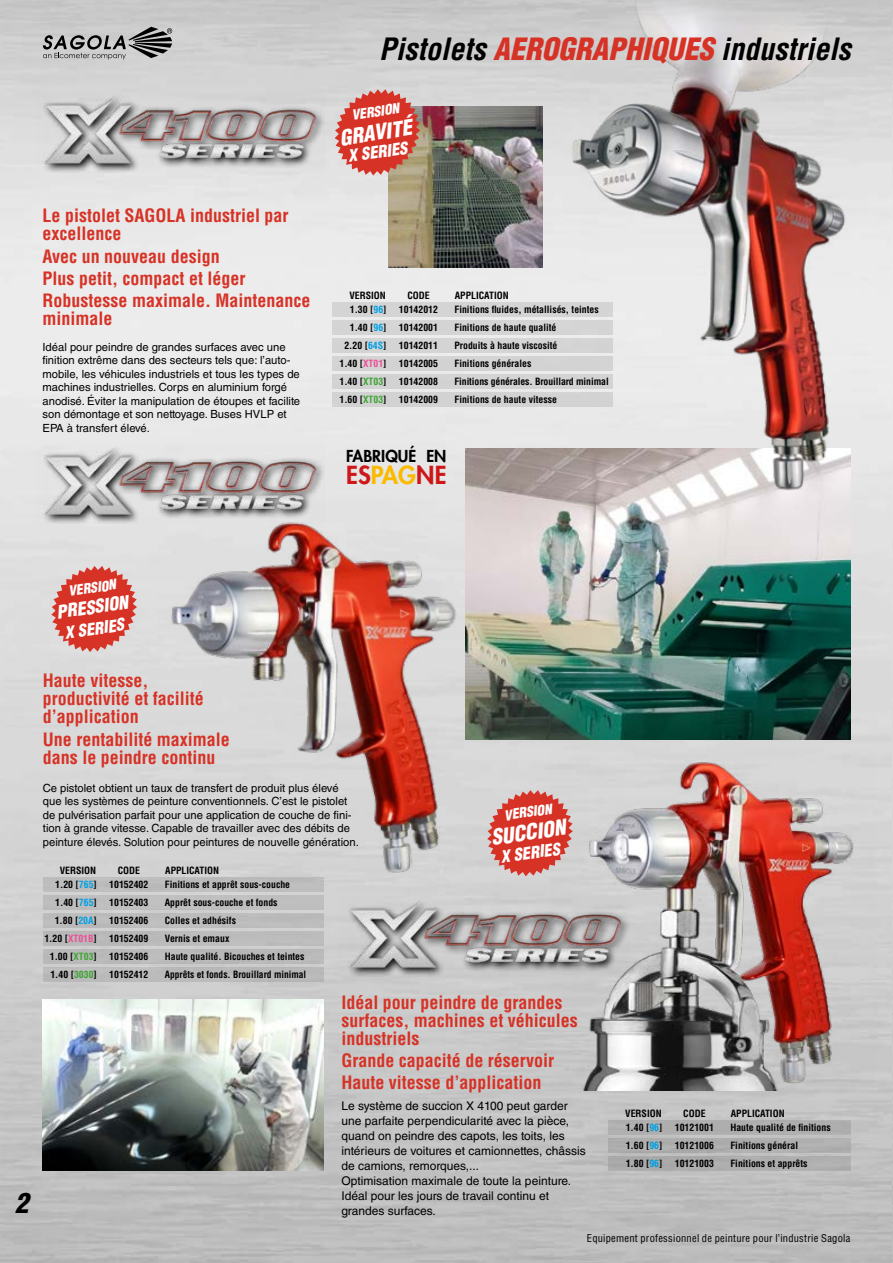
<style>
.page{position:relative;width:893px;height:1263px;background:#fff}
.page>*{position:absolute;margin:0;border:0;box-sizing:border-box;transform-origin:0 0}
.t1{font:italic 700 condensed 30px "Helvetica LT Std";color:#000}
.t2{font:italic 900 condensed 27px "Helvetica LT Std";color:#000}
.t3{font:800 24.15px "Futura";letter-spacing:.005em;color:#cd1719}
.t4{font:italic 900 condensed 21px "Helvetica LT Std";color:#fff}
.t5{font:700 condensed 18px/18px "Helvetica LT Std";color:#d73226}
.t6{font:italic 900 condensed 18px "Helvetica LT Std";color:#fff}
.t7{font:italic 900 condensed 16.35px "Helvetica LT Std";color:#fff}
.t8{font:800 16.05px "Futura";color:#000}
.t9{font:italic 900 condensed 13.65px "Helvetica LT Std";color:#fff}
.t10{font:12px/15px "Helvetica LT Std";color:#000}
.t11{font:11.25px/13.5px "Helvetica LT Std";color:#000}
.t12{font:condensed 10.5px "Helvetica LT Std";letter-spacing:.02em;color:#000}
.t13{font:700 condensed 9.75px "Helvetica LT Std";color:#000}
.s1{font-weight:900;color:#d73226}
.s2{color:#009fe3}
.s3{color:#3fa535}
.s4{color:#ea4f96}
.s5{color:#faba00}
</style>
<div class="page">
<img style="left:0;top:0;width:893px;height:1263px">
<svg style="left:51px;top:566px;width:86px;height:86px;background:#d9645c"></svg>
<svg style="left:487px;top:790px;width:64px;height:86px;background:#d6574e"></svg>
<div style="left:43px;top:877px;width:281px;height:15px;background:#bdbdbd"></div>
<div style="left:43px;top:913px;width:281px;height:15px;background:#bdbdbd"></div>
<div style="left:43px;top:949px;width:281px;height:15px;background:#b9b9b9"></div>
<div style="left:43px;top:895px;width:281px;height:15px;background:#bfbfbf"></div>
<div style="left:43px;top:931px;width:281px;height:15px;background:#bbb"></div>
<div style="left:43px;top:967px;width:281px;height:15px;background:#bababa"></div>
<div style="left:333px;top:302px;width:280px;height:15px;background:#d4d4d4"></div>
<div style="left:333px;top:338px;width:280px;height:15px;background:#d4d4d4"></div>
<div style="left:333px;top:374px;width:280px;height:15px;background:#d3d3d3"></div>
<div style="left:333px;top:320px;width:280px;height:15px;background:#d4d4d4"></div>
<div style="left:333px;top:356px;width:280px;height:15px;background:#d3d3d3"></div>
<div style="left:333px;top:392px;width:280px;height:15px;background:#d2d2d2"></div>
<img style="left:466px;top:449px;width:385px;height:290px">
<img style="left:43px;top:999px;width:281px;height:171px">
<div style="left:608px;top:1120px;width:243px;height:15px;background:#aeaeae"></div>
<div style="left:608px;top:1156px;width:243px;height:15px;background:#adadad"></div>
<div style="left:608px;top:1138px;width:243px;height:15px;background:#aeaeae"></div>
<img style="left:388px;top:106px;width:155px;height:162px">
<svg style="left:335px;top:89px;width:85px;height:86px;background:#d35d52"></svg>
<svg style="left:43px;top:27px;width:129px;height:33px;background:#979797"></svg>
<img style="left:548px;top:0;width:320px;height:496px">
<img style="left:35px;top:91px;width:289px;height:81px">
<img style="left:35px;top:443px;width:289px;height:80px">
<img style="left:340px;top:896px;width:211px;height:80px">
<img style="left:154px;top:513px;width:320px;height:365px">
<img style="left:551px;top:750px;width:324px;height:340px">
<h3 class="t5" style="left:43px;top:207px;width:248px">Le pistolet SAGOLA industriel par excellence</h3>
<h3 class="t5" style="left:43px;top:245px;width:269px;line-height:22.2px">Avec un nouveau design<br>Plus petit, compact et léger<br>Robustesse maximale. Maintenance</h3>
<h3 class="t5" style="left:43px;top:309px;width:72px">minimale</h3>
<p class="t11" style="left:43px;top:340px;width:259px">Idéal pour peindre de grandes surfaces avec une finition extrême dans des secteurs tels que: l’auto&shy;mobile, les véhicules industriels et tous les types de machines industrielles. Corps en aluminium forgé anodisé. Éviter la manipulation de étoupes et facilite son démontage et son nettoyage. Buses HVLP et EPA à transfert élevé.</p>
<h1 class="t1" style="left:379px;top:30px;width:473px">Pistolets <span class="s1">AEROGRAPHIQUES</span> industriels</h1>
<h3 class="t9" style="left:350px;top:106px;width:49px;rotate:-8deg">VERSION</h3>
<h3 class="t4" style="left:338px;top:124px;width:74px;rotate:-8deg">GRAVITÉ</h3>
<h3 class="t7" style="left:346px;top:146px;width:61px;rotate:-8deg">X SERIES</h3>
<p class="t13" style="left:349px;top:289px;width:38px">VERSION</p>
<p class="t13" style="left:407px;top:289px;width:24px">CODE</p>
<p class="t13" style="left:455px;top:289px;width:55px">APPLICATION</p>
<p class="t13" style="left:350px;top:303px;width:38px">1.30 [<span class="s2">96</span>]</p>
<p class="t13" style="left:344px;top:339px;width:44px">2.20 [<span class="s2">64S</span>]</p>
<p class="t13" style="left:339px;top:375px;width:49px">1.40 [<span class="s3">XT03</span>]</p>
<p class="t13" style="left:350px;top:321px;width:38px">1.40 [<span class="s2">96</span>]</p>
<p class="t13" style="left:339px;top:357px;width:49px">1.40 [<span class="s4">XT01</span>]</p>
<p class="t13" style="left:339px;top:393px;width:49px">1.60 [<span class="s3">XT03</span>]</p>
<p class="t13" style="left:399px;top:303px;width:41px">10142012</p>
<p class="t13" style="left:399px;top:339px;width:41px">10142011</p>
<p class="t13" style="left:399px;top:375px;width:41px">10142008</p>
<p class="t13" style="left:399px;top:321px;width:41px">10142001</p>
<p class="t13" style="left:399px;top:357px;width:41px">10142005</p>
<p class="t13" style="left:399px;top:393px;width:41px">10142009</p>
<p class="t13" style="left:454px;top:303px;width:146px">Finitions fluides, métallisés, teintes</p>
<p class="t13" style="left:454px;top:339px;width:105px">Produits à haute viscosité</p>
<p class="t13" style="left:454px;top:375px;width:156px">Finitions générales. Brouillard minimal</p>
<p class="t13" style="left:454px;top:321px;width:103px">Finitions de haute qualité</p>
<p class="t13" style="left:454px;top:357px;width:78px">Finitions générales</p>
<p class="t13" style="left:454px;top:393px;width:104px">Finitions de haute vitesse</p>
<h3 class="t8" style="left:346px;top:446px;width:102px">FABRIQUÉ EN</h3>
<h3 class="t3" style="left:346px;top:459px;width:102px">ES<span class="s5">PAG</span>NE</h3>
<h3 class="t9" style="left:67px;top:583px;width:49px;rotate:-8deg">VERSION</h3>
<h3 class="t6" style="left:55px;top:601px;width:74px;rotate:-8deg">PRESSION</h3>
<h3 class="t7" style="left:63px;top:622px;width:61px;rotate:-8deg">X SERIES</h3>
<h2 class="t2" style="left:15px;top:1186px;width:15px">2</h2>
<h3 class="t5" style="left:43px;top:672px;width:163px">Haute vitesse, productivité et facilité d’application</h3>
<h3 class="t5" style="left:43px;top:730px;width:189px">Une rentabilité maximale dans le peindre continu</h3>
<p class="t11" style="left:43px;top:781px;width:317px">Ce pistolet obtient un taux de transfert de produit plus élevé que les systèmes de peinture conventionnels. C’est le pistolet de pulvérisation parfait pour une application de couche de fini&shy;tion à grande vitesse. Capable de travailler avec des débits de peinture élevés. Solution pour peintures de nouvelle génération.</p>
<p class="t13" style="left:60px;top:864px;width:38px">VERSION</p>
<p class="t13" style="left:118px;top:864px;width:24px">CODE</p>
<p class="t13" style="left:165px;top:864px;width:55px">APPLICATION</p>
<p class="t13" style="left:55px;top:878px;width:43px">1.20 [<span class="s2">765</span>]</p>
<p class="t13" style="left:55px;top:914px;width:44px">1.80 [<span class="s2">20A</span>]</p>
<p class="t13" style="left:50px;top:950px;width:49px">1.00 [<span class="s3">XT03</span>]</p>
<p class="t13" style="left:55px;top:896px;width:43px">1.40 [<span class="s2">765</span>]</p>
<p class="t13" style="left:44px;top:932px;width:54px">1.20 [<span class="s4">XT01B</span>]</p>
<p class="t13" style="left:50px;top:968px;width:48px">1.40 [<span class="s3">3030</span>]</p>
<p class="t13" style="left:109px;top:878px;width:41px">10152402</p>
<p class="t13" style="left:109px;top:914px;width:41px">10152406</p>
<p class="t13" style="left:109px;top:950px;width:41px">10152406</p>
<p class="t13" style="left:109px;top:896px;width:41px">10152403</p>
<p class="t13" style="left:109px;top:932px;width:41px">10152409</p>
<p class="t13" style="left:109px;top:968px;width:41px">10152412</p>
<p class="t13" style="left:165px;top:878px;width:127px">Finitions et apprêt sous-couche</p>
<p class="t13" style="left:165px;top:914px;width:73px">Colles et adhésifs</p>
<p class="t13" style="left:165px;top:950px;width:141px">Haute qualité. Bicouches et teintes</p>
<p class="t13" style="left:165px;top:896px;width:114px">Apprêt sous-couche et fonds</p>
<p class="t13" style="left:165px;top:932px;width:66px">Vernis et emaux</p>
<p class="t13" style="left:165px;top:968px;width:143px">Apprêts et fonds. Brouillard minimal</p>
<h3 class="t9" style="left:503px;top:807px;width:49px;rotate:-8deg">VERSION</h3>
<h3 class="t4" style="left:489px;top:824px;width:76px;rotate:-8deg">SUCCION</h3>
<h3 class="t7" style="left:499px;top:847px;width:61px;rotate:-8deg">X SERIES</h3>
<h3 class="t5" style="left:341px;top:993px;width:238px">Idéal pour peindre de grandes surfaces, machines et véhicules industriels</h3>
<h3 class="t5" style="left:341px;top:1049px;width:214px;line-height:22.2px">Grande capacité de réservoir<br>Haute vitesse d’application</h3>
<p class="t10" style="left:341px;top:1098px;width:246px">Le système de succion X 4100 peut garder une parfaite perpendicularité avec la pièce, quand on peindre des capots, les toits, les intérieurs de voitures et camionnettes, châssis de camions, remorques,...<br>Optimisation maximale de toute la peinture.<br>Idéal pour les jours de travail continu et grandes surfaces.</p>
<p class="t13" style="left:625px;top:1107px;width:38px">VERSION</p>
<p class="t13" style="left:683px;top:1107px;width:24px">CODE</p>
<p class="t13" style="left:731px;top:1107px;width:55px">APPLICATION</p>
<p class="t13" style="left:626px;top:1121px;width:38px">1.40 [<span class="s2">96</span>]</p>
<p class="t13" style="left:626px;top:1157px;width:38px">1.80 [<span class="s2">96</span>]</p>
<p class="t13" style="left:626px;top:1139px;width:38px">1.60 [<span class="s2">96</span>]</p>
<p class="t13" style="left:675px;top:1121px;width:41px">10121001</p>
<p class="t13" style="left:675px;top:1157px;width:41px">10121003</p>
<p class="t13" style="left:675px;top:1139px;width:41px">10121006</p>
<p class="t13" style="left:730px;top:1121px;width:102px">Haute qualité de finitions</p>
<p class="t13" style="left:730px;top:1157px;width:79px">Finitions et apprêts</p>
<p class="t13" style="left:730px;top:1139px;width:69px">Finitions général</p>
<p class="t12" style="left:587px;top:1231px;width:265px">Equipement professionnel de peinture pour l’industrie Sagola</p>
</div>
